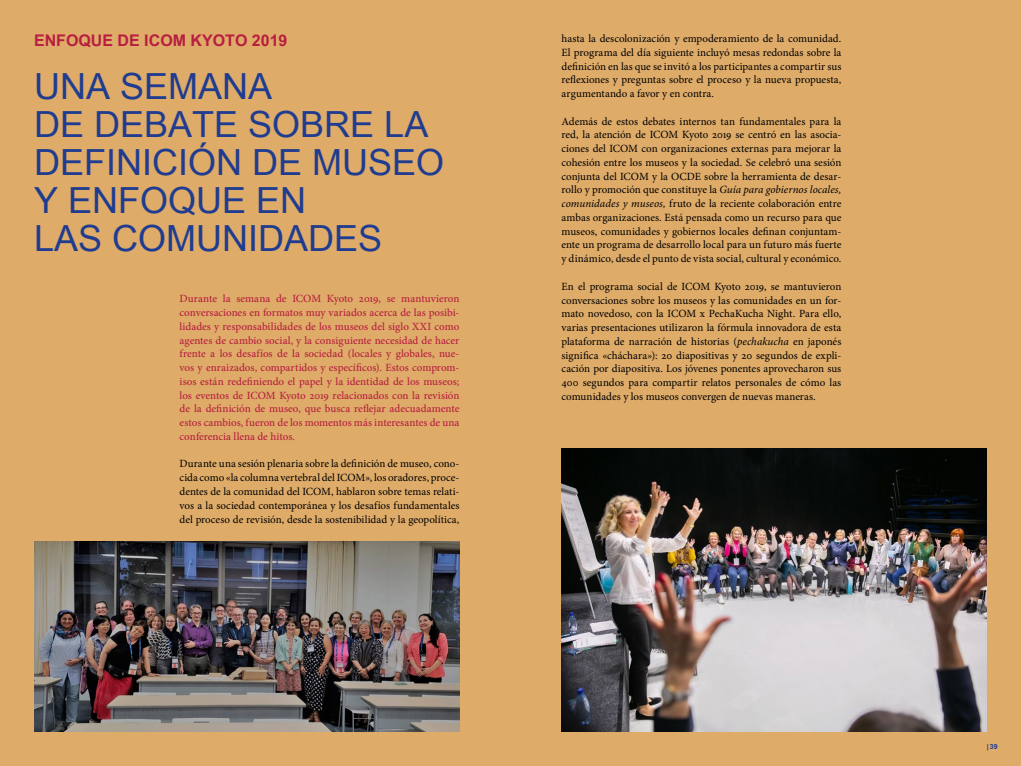
<style>
.page{position:relative;width:1021px;height:766px;background:#fff}
.page>*{position:absolute;margin:0;border:0;box-sizing:border-box;transform-origin:0 0}
.t1{font:36px/38px "Arial Unicode MS";color:#1f3c90}
.t2{font:700 16px "Arial Unicode MS";color:#b71e3f}
.t3{font:11px/13.8px "Minion Pro";color:#000;text-align:justify}
.t4{font:500 11px/13.8px "Minion Pro";color:#b71e3f;text-align:justify}
.t5{font:700 7px "Arial";color:#1f3c90}
.s1{font-style:italic}
</style>
<div class="page">
<div style="left:0;top:0;width:1020px;height:765px;background:#deab69"></div>
<img style="left:34px;top:541px;width:425px;height:190px">
<img style="left:561px;top:448px;width:425px;height:283px">
<h2 class="t2" style="left:34px;top:28px;width:255px">ENFOQUE DE ICOM KYOTO 2019</h2>
<h1 class="t1" style="left:34px;top:66px;width:412px">UNA SEMANA<br>DE DEBATE SOBRE LA<br>DEFINICIÓN DE MUSEO<br>Y ENFOQUE EN<br>LAS COMUNIDADES</h1>
<p class="t4" style="left:180px;top:292px;width:281px">Durante la semana de ICOM Kyoto 2019, se mantuvieron conversaciones en formatos muy variados acerca de las posibi&shy;lidades y responsabilidades de los museos del siglo XXI como agentes de cambio social, y la consiguiente necesidad de hacer frente a los desafíos de la sociedad (locales y globales, nue&shy;vos y enraizados, compartidos y específicos). Estos comprom&shy;isos están redefiniendo el papel y la identidad de los museos; los eventos de ICOM Kyoto 2019 relacionados con la revisión de la definición de museo, que busca reflejar adecuadamente estos cambios, fueron de los momentos más interesantes de una conferencia llena de hitos.</p>
<p class="t3" style="left:180px;top:457px;width:281px">Durante una sesión plenaria sobre la definición de museo, cono&shy;cida como «la columna vertebral del ICOM», los oradores, proce&shy;dentes de la comunidad del ICOM, hablaron sobre temas relati&shy;vos a la sociedad contemporánea y los desafíos fundamentales del proceso de revisión, desde la sostenibilidad y la geopolítica,</p>
<p class="t3" style="left:561px;top:32px;width:281px">hasta la descolonización y empoderamiento de la comunidad.<br>El programa del día siguiente incluyó mesas redondas sobre la definición en las que se invitó a los participantes a compartir sus reflexiones y preguntas sobre el proceso y la nueva propuesta, argumentando a favor y en contra.</p>
<p class="t3" style="left:561px;top:114px;width:281px">Además de estos debates internos tan fundamentales para la red, la atención de ICOM Kyoto 2019 se centró en las asocia&shy;ciones del ICOM con organizaciones externas para mejorar la cohesión entre los museos y la sociedad. Se celebró una sesión conjunta del ICOM y la OCDE sobre la herramienta de desar&shy;rollo y promoción que constituye la <span class="s1">Guía para gobiernos locales, comunidades y museos,</span> fruto de la reciente colaboración entre ambas organizaciones. Está pensada como un recurso para que museos, comunidades y gobiernos locales definan conjuntam&shy;ente un programa de desarrollo local para un futuro más fuerte y dinámico, desde el punto de vista social, cultural y económico.</p>
<p class="t3" style="left:561px;top:279px;width:281px">En el programa social de ICOM Kyoto 2019, se mantuvieron conversaciones sobre los museos y las comunidades en un for&shy;mato novedoso, con la ICOM x PechaKucha Night. Para ello, varias presentaciones utilizaron la fórmula innovadora de esta plataforma de narración de historias (<span class="s1">pechakucha</span> en japonés significa «cháchara»): 20 diapositivas y 20 segundos de expli&shy;cación por diapositiva. Los jóvenes ponentes aprovecharon sus 400 segundos para compartir relatos personales de cómo las comunidades y los museos convergen de nuevas maneras.</p>
<p class="t5" style="left:986px;top:741px;width:12px">|39</p>
</div>
